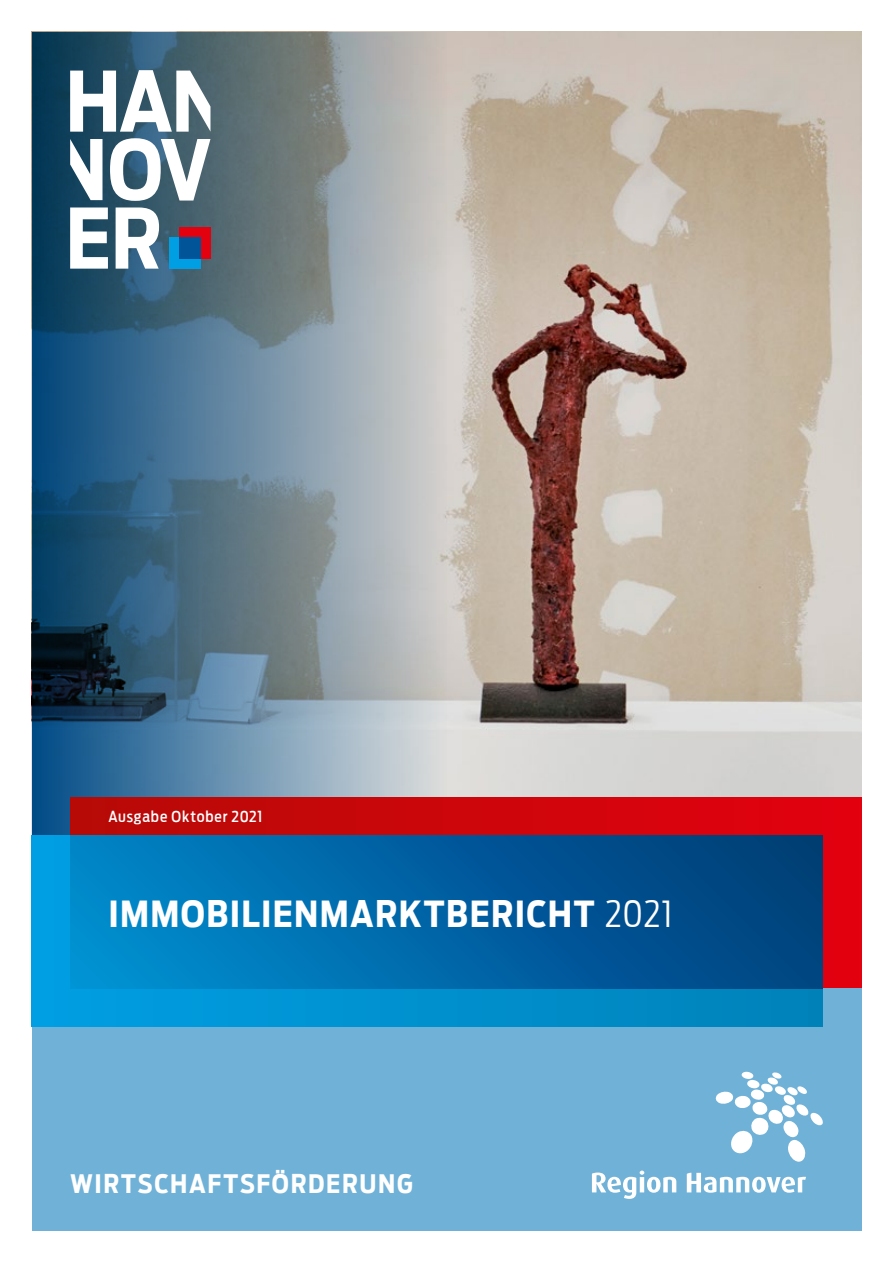
<style>
.page{position:relative;width:893px;height:1263px;background:#fff}
.page>*{position:absolute;margin:0;border:0;box-sizing:border-box;transform-origin:0 0}
.t1{font:700 36px "Antenna Cond";letter-spacing:.04em;color:#fff}
.t2{font:700 25.5px "Antenna Cond";letter-spacing:.065em;color:#fff}
.t3{font:500 15px "Antenna Cond";letter-spacing:.05em;color:#fff}
.s1{font-weight:300}
</style>
<div class="page">
<img style="left:446px;top:32px;width:415px;height:765px">
<svg style="left:32px;top:32px;width:414px;height:804px;background:#698393"></svg>
<svg style="left:70px;top:797px;width:791px;height:192px;background:#cb060e"></svg>
<div style="left:32px;top:989px;width:829px;height:242px;background:#70b1d7"></div>
<div style="left:32px;top:836px;width:791px;height:191px;background:linear-gradient(to right,#009fe3,#0082b9)"></div>
<div style="left:70px;top:836px;width:753px;height:153px;background:linear-gradient(to right,#008bce,#003c78)"></div>
<svg style="left:592px;top:1170px;width:84px;height:29px"></svg>
<svg style="left:687px;top:1173px;width:119px;height:20px"></svg>
<svg style="left:715px;top:1072px;width:108px;height:90px"></svg>
<div style="left:169px;top:237px;width:31px;height:32px;background:#009ee3"></div>
<div style="left:179px;top:227px;width:31px;height:32px;background:#e3000f"></div>
<div style="left:179px;top:237px;width:21px;height:22px;background:#005497"></div>
<svg style="left:70px;top:207px;width:38px;height:62px"></svg>
<svg style="left:116px;top:207px;width:43px;height:62px"></svg>
<svg style="left:70px;top:139px;width:32px;height:61px"></svg>
<svg style="left:110px;top:138px;width:100px;height:63px"></svg>
<svg style="left:70px;top:70px;width:140px;height:62px"></svg>
<p class="t3" style="left:108px;top:808px;width:156px">Ausgabe Oktober 2021</p>
<p class="t1" style="left:108px;top:892px;width:566px">IMMOBILIENMARKTBERICHT <span class="s1">2021</span></p>
<p class="t2" style="left:70px;top:1168px;width:344px">WIRTSCHAFTSFÖRDERUNG</p>
</div>
